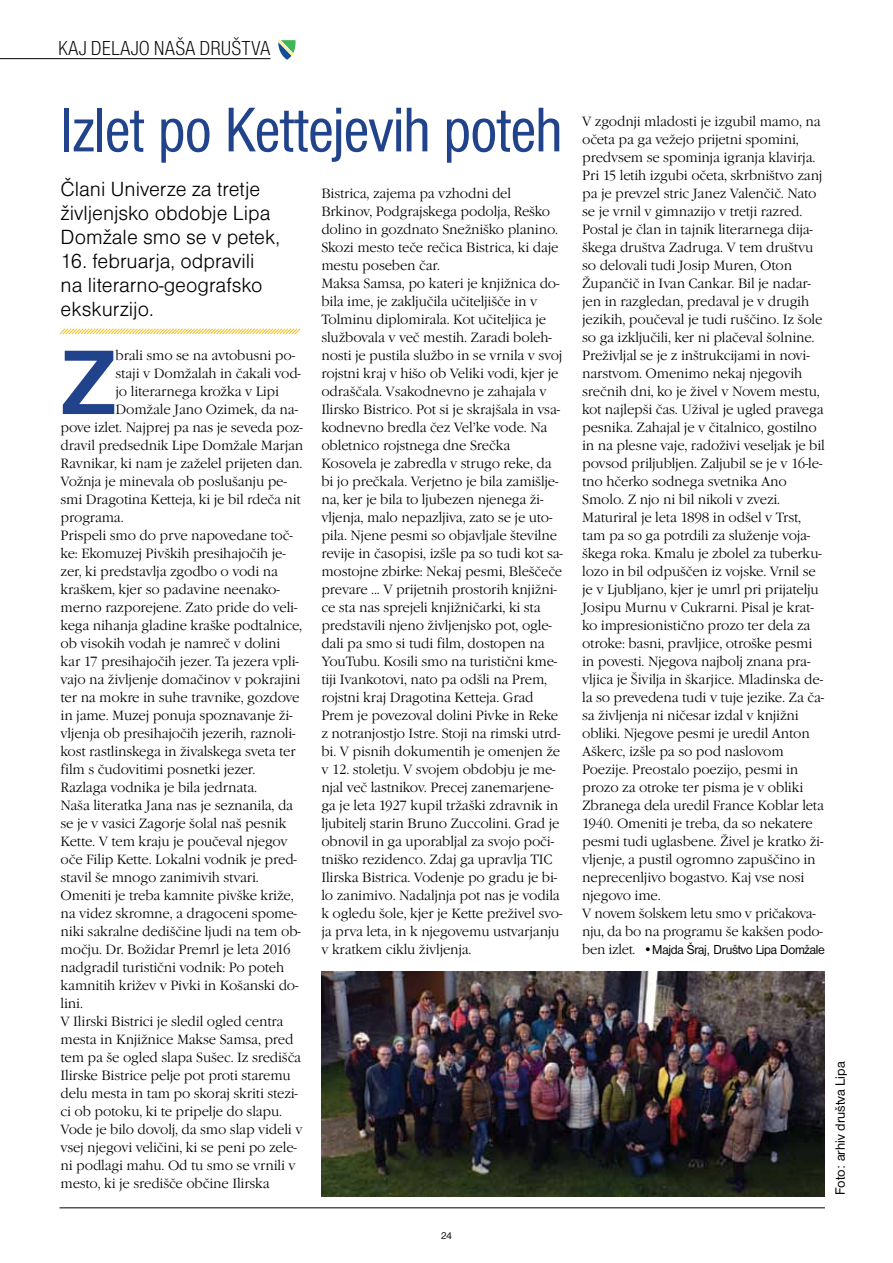
<style>
.page{position:relative;width:893px;height:1263px;background:#fff}
.page>*{position:absolute;margin:0;border:0;box-sizing:border-box;transform-origin:0 0}
.t1{font:700 94.95px "Nimbus San DCE";color:#20438c}
.t2{font:condensed 65.4px "Nimbus San DCE";letter-spacing:-.02em;color:#20438c}
.t3{font:21.3px/24.2px "Nimbus San DCE Ligh";color:#000}
.t4{font:21px "Nimbus San DCE Ligh Cond";letter-spacing:.01em;color:#000}
.t5{font:13.95px/18px "Garamond Itc TCE Ligh";letter-spacing:-.01em;color:#000}
.t6{font:13.95px "Nimbus San DCE";color:#000}
.t7{font:13.5px "Nimbus San DCE";letter-spacing:-.02em;color:#000;scale:.96 1}
.t8{font:10.5px "Nimbus San DCE";color:#000}
.s1{font-family:"Garamond Itc TCE Ligh";font-size:13.95px}
.s2{font-size:13.95px}
</style>
<div class="page">
<hr style="left:60px;top:1207px;width:765px;height:1px;background:#000">
<hr style="left:0;top:58px;width:270px;height:1px;background:#000">
<svg style="left:278px;top:40px;width:18px;height:20px"></svg>
<img style="left:322px;top:972px;width:503px;height:224px">
<svg style="left:59px;top:328px;width:242px;height:7px"></svg>
<h3 class="t4" style="left:58px;top:36px;width:153px">KAJ DELAJO NAŠA DRUŠT</h3>
<h3 class="t4" style="left:251px;top:36px;width:21px">VA</h3>
<h2 class="t2" style="left:60px;top:95px;width:505px">Izlet po Kettejevih poteh</h2>
<h3 class="t3" style="left:61px;top:177px;width:221px">Člani Univerze za tretje življenjsko obdobje Lipa<br>Domžale smo se v petek,</h3>
<h3 class="t3" style="left:61px;top:249px;width:204px">16. februarja, odpravili na literarno-geografsko ekskurzijo.</h3>
<h1 class="t1" style="left:61px;top:329px;width:57px">Z</h1>
<p class="t5" style="left:116px;top:347px;width:181px">brali smo se na avtobusni po-</p>
<p class="t5" style="left:116px;top:365px;width:187px">staji v Domžalah in čakali vod-</p>
<p class="t5" style="left:116px;top:383px;width:165px">jo literarnega krožka v Lipi</p>
<p class="t5" style="left:116px;top:401px;width:184px">Domžale Jano Ozimek, da na-</p>
<p class="t5" style="left:61px;top:419px;width:244px">pove izlet. Najprej pa nas je seveda poz-</p>
<p class="t5" style="left:61px;top:437px;width:244px">dravil predsednik Lipe Domžale Marjan</p>
<p class="t5" style="left:61px;top:455px;width:243px">Ravnikar, ki nam je zaželel prijeten dan.</p>
<p class="t5" style="left:61px;top:473px;width:228px">Vožnja je minevala ob poslušanju pe-</p>
<p class="t5" style="left:61px;top:491px;width:242px">smi Dragotina Ketteja, ki je bil rdeča nit</p>
<p class="t5" style="left:61px;top:509px;width:65px">programa.</p>
<p class="t5" style="left:61px;top:527px;width:234px">Prispeli smo do prve napovedane toč-</p>
<p class="t5" style="left:61px;top:545px;width:227px">ke: Ekomuzej Pivških presihajočih je-</p>
<p class="t5" style="left:61px;top:563px;width:219px">zer, ki predstavlja zgodbo o vodi na</p>
<p class="t5" style="left:61px;top:581px;width:221px">kraškem, kjer so padavine neenako-</p>
<p class="t5" style="left:61px;top:599px;width:238px">merno razporejene. Zato pride do veli-</p>
<p class="t5" style="left:61px;top:617px;width:243px">kega nihanja gladine kraške podtalnice,</p>
<p class="t5" style="left:61px;top:635px;width:221px">ob visokih vodah je namreč v dolini</p>
<p class="t5" style="left:61px;top:653px;width:240px">kar 17 presihajočih jezer. Ta jezera vpli-</p>
<p class="t5" style="left:61px;top:671px;width:241px">vajo na življenje domačinov v pokrajini</p>
<p class="t5" style="left:61px;top:689px;width:240px">ter na mokre in suhe travnike, gozdove</p>
<p class="t5" style="left:61px;top:707px;width:233px">in jame. Muzej ponuja spoznavanje ži-</p>
<p class="t5" style="left:61px;top:725px;width:237px">vljenja ob presihajočih jezerih, raznoli-</p>
<p class="t5" style="left:61px;top:743px;width:237px">kost rastlinskega in živalskega sveta ter</p>
<p class="t5" style="left:61px;top:761px;width:196px">film s čudovitimi posnetki jezer.</p>
<p class="t5" style="left:61px;top:779px;width:198px">Razlaga vodnika je bila jedrnata.</p>
<p class="t5" style="left:61px;top:797px;width:234px">Naša literatka Jana nas je seznanila, da</p>
<p class="t5" style="left:61px;top:815px;width:227px">se je v vasici Zagorje šolal naš pesnik</p>
<p class="t5" style="left:61px;top:832px;width:228px">Kette. V tem kraju je poučeval njegov</p>
<p class="t5" style="left:61px;top:850px;width:238px">oče Filip Kette. Lokalni vodnik je pred-</p>
<p class="t5" style="left:61px;top:868px;width:200px">stavil še mnogo zanimivih stvari.</p>
<p class="t5" style="left:61px;top:886px;width:235px">Omeniti je treba kamnite pivške križe,</p>
<p class="t5" style="left:61px;top:904px;width:238px">na videz skromne, a dragoceni spome-</p>
<p class="t5" style="left:61px;top:922px;width:242px">niki sakralne dediščine ljudi na tem ob-</p>
<p class="t5" style="left:61px;top:940px;width:232px">močju. Dr. Božidar Premrl je leta 2016</p>
<p class="t5" style="left:61px;top:958px;width:225px">nadgradil turistični vodnik: Po poteh</p>
<p class="t5" style="left:61px;top:976px;width:239px">kamnitih križev v Pivki in Košanski do-</p>
<p class="t5" style="left:61px;top:994px;width:24px">lini.</p>
<p class="t5" style="left:61px;top:1012px;width:224px">V Ilirski Bistrici je sledil ogled centra</p>
<p class="t5" style="left:61px;top:1030px;width:234px">mesta in Knjižnice Makse Samsa, pred</p>
<p class="t5" style="left:61px;top:1048px;width:242px">tem pa še ogled slapa Sušec. Iz središča</p>
<p class="t5" style="left:61px;top:1066px;width:232px">Ilirske Bistrice pelje pot proti staremu</p>
<p class="t5" style="left:61px;top:1084px;width:239px">delu mesta in tam po skoraj skriti stezi-</p>
<p class="t5" style="left:61px;top:1102px;width:223px">ci ob potoku, ki te pripelje do slapu.</p>
<p class="t5" style="left:61px;top:1120px;width:243px">Vode je bilo dovolj, da smo slap videli v</p>
<p class="t5" style="left:61px;top:1138px;width:238px">vsej njegovi veličini, ki se peni po zele-</p>
<p class="t5" style="left:61px;top:1156px;width:237px">ni podlagi mahu. Od tu smo se vrnili v</p>
<p class="t5" style="left:61px;top:1174px;width:211px">mesto, ki je središče občine Ilirska</p>
<p class="t5" style="left:321px;top:184px;width:243px">Bistrica, zajema pa vzhodni del Brkinov, Podgrajskega podolja, Reško dolino in gozdnato Snežniško planino.<br>Skozi mesto teče rečica Bistrica, ki daje mestu poseben čar.<br>Maksa Samsa, po kateri je knjižnica do&shy;bila ime, je zaključila učiteljišče in v Tolminu diplomirala. Kot učiteljica je službovala v več mestih. Zaradi boleh&shy;nosti je pustila službo in se vrnila v svoj rojstni kraj v hišo ob Veliki vodi, kjer je odraščala. Vsakodnevno je zahajala v Ilirsko Bistrico. Pot si je skrajšala in vsa&shy;kodnevno bredla čez Vel’ke vode. Na obletnico rojstnega dne Srečka Kosovela je zabredla v strugo reke, da bi jo prečkala. Verjetno je bila zamišlje&shy;na, ker je bila to ljubezen njenega ži&shy;vljenja, malo nepazljiva, zato se je uto&shy;pila. Njene pesmi so objavljale številne revije in časopisi, izšle pa so tudi kot sa&shy;mostojne zbirke: Nekaj pesmi, Bleščeče prevare ... V prijetnih prostorih knjižni&shy;ce sta nas sprejeli knjižničarki, ki sta predstavili njeno življenjsko pot, ogle&shy;dali pa smo si tudi film, dostopen na YouTubu. Kosili smo na turistični kme&shy;tiji Ivankotovi, nato pa odšli na Prem, rojstni kraj Dragotina Ketteja. Grad Prem je povezoval dolini Pivke in Reke z notranjostjo Istre. Stoji na rimski utrd&shy;bi. V pisnih dokumentih je omenjen že v 12. stoletju. V svojem obdobju je me&shy;njal več lastnikov. Precej zanemarjene&shy;ga je leta 1927 kupil tržaški zdravnik in ljubitelj starin Bruno Zuccolini. Grad je obnovil in ga uporabljal za svojo poči&shy;tniško rezidenco. Zdaj ga upravlja TIC Ilirska Bistrica. Vodenje po gradu je bi&shy;lo zanimivo. Nadaljnja pot nas je vodila k ogledu šole, kjer je Kette preživel svo&shy;ja prva leta, in k njegovemu ustvarjanju v kratkem ciklu življenja.</p>
<p class="t8" style="left:441px;top:1230px;width:13px">24</p>
<p class="t5" style="left:582px;top:112px;width:244px">V zgodnji mladosti je izgubil mamo, na očeta pa ga vežejo prijetni spomini, predvsem se spominja igranja klavirja.<br>Pri 15 letih izgubi očeta, skrbništvo zanj pa je prevzel stric Janez Valenčič. Nato se je vrnil v gimnazijo v tretji razred.<br>Postal je član in tajnik literarnega dija&shy;škega društva Zadruga. V tem društvu so delovali tudi Josip Muren, Oton Župančič in Ivan Cankar. Bil je nadar&shy;jen in razgledan, predaval je v drugih jezikih, poučeval je tudi ruščino. Iz šole so ga izključili, ker ni plačeval šolnine.<br>Preživljal se je z inštrukcijami in novi&shy;narstvom. Omenimo nekaj njegovih srečnih dni, ko je živel v Novem mestu, kot najlepši čas. Užival je ugled pravega pesnika. Zahajal je v čitalnico, gostilno in na plesne vaje, radoživi veseljak je bil povsod priljubljen. Zaljubil se je v 16-le&shy;tno hčerko sodnega svetnika Ano Smolo. Z njo ni bil nikoli v zvezi.<br>Maturiral je leta 1898 in odšel v Trst, tam pa so ga potrdili za služenje voja&shy;škega roka. Kmalu je zbolel za tuberku&shy;lozo in bil odpuščen iz vojske. Vrnil se je v Ljubljano, kjer je umrl pri prijatelju Josipu Murnu v Cukrarni. Pisal je krat&shy;ko impresionistično prozo ter dela za otroke: basni, pravljice, otroške pesmi in povesti. Njegova najbolj znana pra&shy;vljica je Šivilja in škarjice. Mladinska de&shy;la so prevedena tudi v tuje jezike. Za ča&shy;sa življenja ni ničesar izdal v knjižni obliki. Njegove pesmi je uredil Anton Aškerc, izšle pa so pod naslovom Poezije. Preostalo poezijo, pesmi in prozo za otroke ter pisma je v obliki Zbranega dela uredil France Koblar leta 1940. Omeniti je treba, da so nekatere pesmi tudi uglasbene. Živel je kratko ži&shy;vljenje, a pustil ogromno zapuščino in neprecenljivo bogastvo. Kaj vse nosi njegovo ime.<br>V novem šolskem letu smo v pričakova&shy;nju, da bo na programu še kakšen podo-</p>
<p class="t7" style="left:582px;top:942px;width:254px"><span class="s1">ben izlet.</span> <span class="s2">•</span>Majda Šraj, Društvo Lipa Domžale</p>
<p class="t6" style="left:832px;top:1195px;width:135px;rotate:-90deg">Foto: arhiv društva Lipa</p>
</div>
